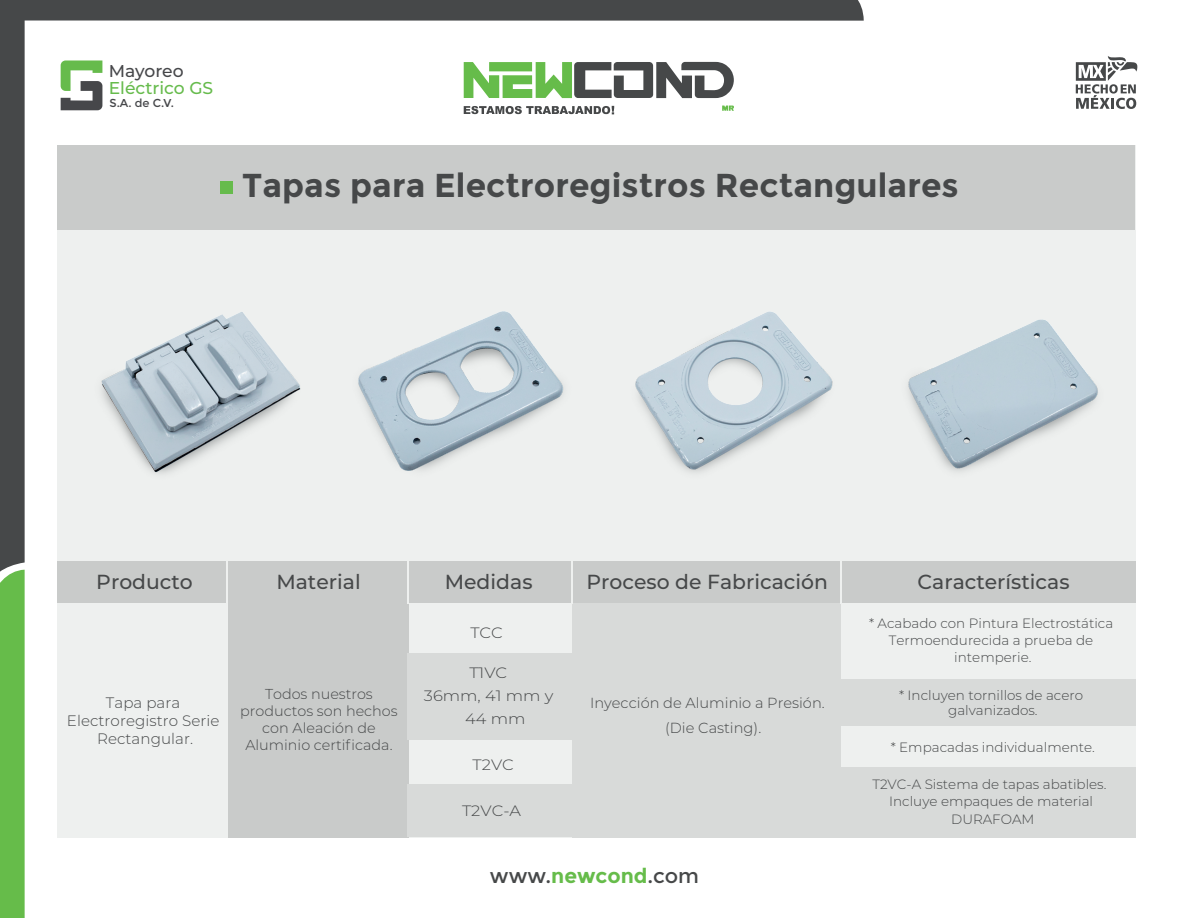
<style>
.page{position:relative;width:1188px;height:918px;background:#fff}
.page>*{position:absolute;margin:0;border:0;box-sizing:border-box;transform-origin:0 0}
.t1{font:700 33.15px "Montserrat";color:#464849}
.t2{font:20.55px "Montserrat";color:#464849}
.t3{font:500 20.4px "Montserrat";color:#464849}
.t4{font:500 17.1px "Montserrat";color:#66bb4c}
.t5{font:500 17.1px "Montserrat";letter-spacing:-.005em;color:#46474a}
.t6{font:300 15.15px/18.6px "Montserrat";letter-spacing:.005em;color:#464849;text-align:center}
.t7{font:300 15px "Montserrat";color:#464849;scale:1.09 1}
.t8{font:300 14.55px/24.9px "Montserrat";color:#464849}
.t9{font:300 14.4px/17.2px "Montserrat";color:#464849;text-align:center}
.t10{font:300 13.5px/16.8px "Montserrat";color:#464849;text-align:center}
.t11{font:11.4px "Montserrat";color:#46474a}
.s1{font-weight:700;color:#66bc4a}
</style>
<div class="page">
<svg style="left:0;top:0;width:25px;height:918px;background:#54774b"></svg>
<img style="left:17px;top:0;width:1121px;height:843px">
<p class="t5" style="left:109px;top:59px;width:76px">Mayoreo</p>
<p class="t4" style="left:109px;top:76px;width:106px">Eléctrico GS</p>
<p class="t11" style="left:110px;top:96px;width:66px">S.A. de C.V.</p>
<h1 class="t1" style="left:242px;top:166px;width:718px">Tapas para Electroregistros Rectangulares</h1>
<h3 class="t3" style="left:96px;top:567px;width:98px">Producto</h3>
<h3 class="t3" style="left:276px;top:567px;width:86px">Material</h3>
<h3 class="t3" style="left:445px;top:567px;width:89px">Medidas</h3>
<h3 class="t3" style="left:587px;top:567px;width:243px">Proceso de Fabricación</h3>
<h3 class="t3" style="left:917px;top:567px;width:154px">Características</h3>
<p class="t6" style="left:67px;top:693px;width:154px">Tapa para<br>Electroregistro Serie</p>
<p class="t6" style="left:97px;top:728px;width:97px">Rectangular.</p>
<p class="t9" style="left:240px;top:685px;width:159px">Todos nuestros productos son hechos con Aleación de<br>Aluminio certificada.</p>
<p class="t7" style="left:470px;top:622px;width:31px">TCC</p>
<p class="t7" style="left:469px;top:662px;width:36px">T1VC</p>
<p class="t7" style="left:424px;top:685px;width:120px">36mm, 41 mm y</p>
<p class="t7" style="left:465px;top:708px;width:57px">44 mm</p>
<p class="t7" style="left:473px;top:755px;width:39px">T2VC</p>
<p class="t7" style="left:462px;top:801px;width:56px">T2VC-A</p>
<p class="t8" style="left:665px;top:690px;width:161px;text-indent:-75px">Inyección de Aluminio a Presión. (Die Casting).</p>
<h2 class="t2" style="left:490px;top:864px;width:211px">www.<span class="s1">newcond</span>.com</h2>
<p class="t10" style="left:869px;top:615px;width:246px">* Acabado con Pintura Electrostática<br>Termoendurecida a prueba de intemperie.</p>
<p class="t10" style="left:899px;top:687px;width:186px;line-height:15.5px">* Incluyen tornillos de acero galvanizados.</p>
<p class="t10" style="left:891px;top:739px;width:206px">* Empacadas individualmente.</p>
<p class="t10" style="left:872px;top:775px;width:235px">T2VC-A Sistema de tapas abatibles.<br>Incluye empaques de material</p>
<p class="t10" style="left:951px;top:811px;width:85px">DURAFOAM</p>
</div>
